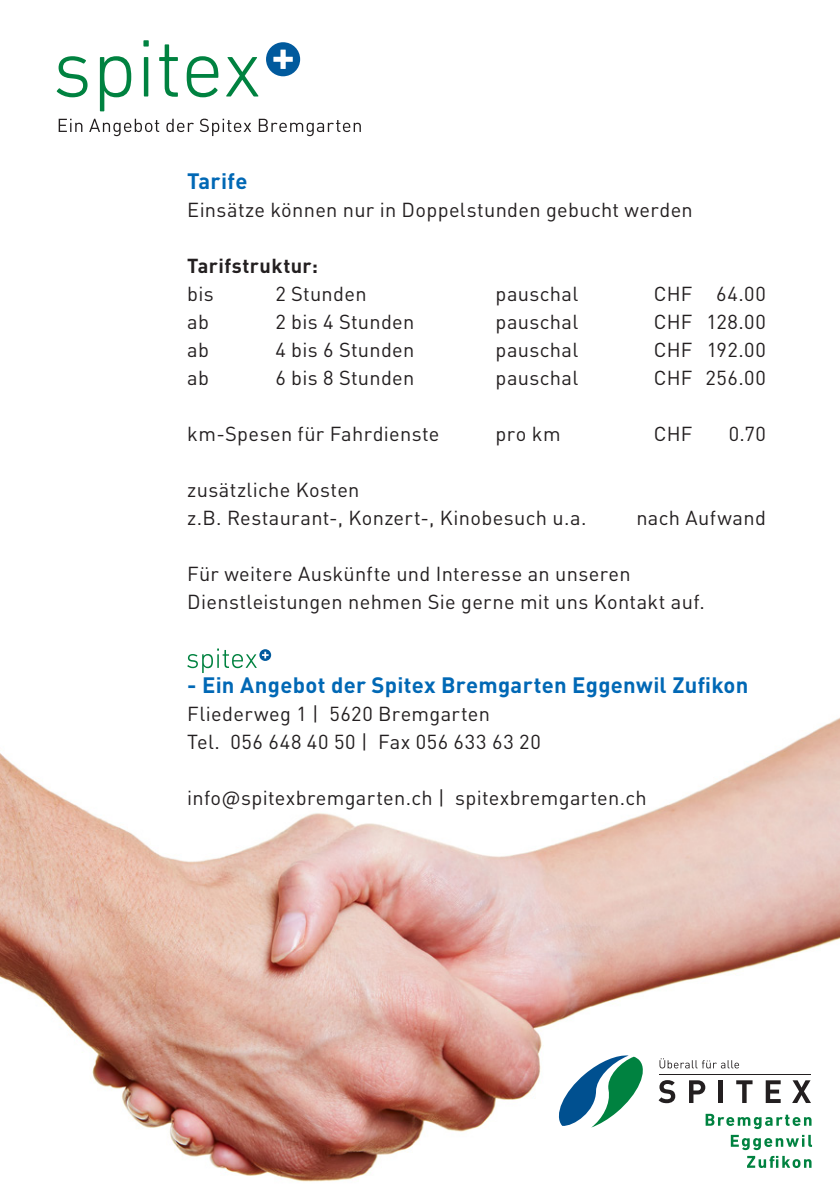
<style>
.page{position:relative;width:840px;height:1191px;background:#fff}
.page>*{position:absolute;margin:0;border:0;box-sizing:border-box;transform-origin:0 0}
.t1{font:700 22px "DIN Pro";letter-spacing:.01em;color:#0168b5}
.t2{font:20px/28px "DIN Pro";letter-spacing:.015em;color:#231f20}
.t3{font:700 20px "DIN Pro";letter-spacing:.02em;color:#231f20}
</style>
<div class="page">
<img style="left:0;top:718px;width:839px;height:464px">
<svg style="left:558px;top:1055px;width:90px;height:72px"></svg>
<svg style="left:658px;top:1080px;width:17px;height:23px"></svg>
<svg style="left:688px;top:1080px;width:17px;height:23px"></svg>
<hr style="left:718px;top:1080px;width:4px;height:23px;background:#231f20">
<svg style="left:735px;top:1080px;width:17px;height:23px"></svg>
<svg style="left:765px;top:1080px;width:15px;height:23px"></svg>
<svg style="left:791px;top:1080px;width:19px;height:23px"></svg>
<hr style="left:659px;top:1074px;width:151px;height:1px;background:#231f20">
<svg style="left:659px;top:1058px;width:79px;height:10px"></svg>
<svg style="left:705px;top:1113px;width:106px;height:55px"></svg>
<div style="left:266px;top:42px;width:34px;height:34px;background:#015a9d;border-radius:50%"></div>
<svg style="left:273px;top:50px;width:19px;height:19px"></svg>
<svg style="left:57px;top:56px;width:30px;height:41px"></svg>
<svg style="left:100px;top:56px;width:31px;height:55px"></svg>
<hr style="left:144px;top:57px;width:4px;height:39px;background:#008240">
<div style="left:143px;top:40px;width:6px;height:7px;background:#008240"></div>
<svg style="left:159px;top:44px;width:19px;height:53px"></svg>
<svg style="left:186px;top:56px;width:32px;height:41px"></svg>
<svg style="left:226px;top:57px;width:32px;height:39px"></svg>
<svg style="left:59px;top:119px;width:23px;height:13px"></svg>
<svg style="left:89px;top:119px;width:70px;height:17px"></svg>
<svg style="left:166px;top:119px;width:28px;height:13px"></svg>
<svg style="left:200px;top:119px;width:51px;height:17px"></svg>
<svg style="left:259px;top:119px;width:101px;height:17px"></svg>
<svg style="left:259px;top:649px;width:12px;height:12px"></svg>
<svg style="left:187px;top:648px;width:81px;height:25px"></svg>
<p class="t1" style="left:187px;top:166px;width:62px">Tarife</p>
<p class="t2" style="left:187px;top:195px;width:506px">Einsätze können nur in Doppelstunden gebucht werden</p>
<p class="t3" style="left:187px;top:252px;width:132px">Tarifstruktur:</p>
<p class="t2" style="left:187px;top:279px;width:28px">bis</p>
<p class="t2" style="left:275px;top:279px;width:93px">2 Stunden</p>
<p class="t2" style="left:495px;top:279px;width:84px">pauschal</p>
<p class="t2" style="left:653px;top:279px;width:113px">CHF 64.00</p>
<p class="t2" style="left:187px;top:307px;width:23px">ab</p>
<p class="t2" style="left:275px;top:307px;width:140px">2 bis 4 Stunden</p>
<p class="t2" style="left:495px;top:307px;width:84px">pauschal</p>
<p class="t2" style="left:653px;top:307px;width:113px">CHF 128.00</p>
<p class="t2" style="left:187px;top:335px;width:23px">ab</p>
<p class="t2" style="left:275px;top:335px;width:140px">4 bis 6 Stunden</p>
<p class="t2" style="left:495px;top:335px;width:84px">pauschal</p>
<p class="t2" style="left:653px;top:335px;width:114px">CHF 192.00</p>
<p class="t2" style="left:187px;top:363px;width:23px">ab</p>
<p class="t2" style="left:275px;top:363px;width:140px">6 bis 8 Stunden</p>
<p class="t2" style="left:495px;top:363px;width:84px">pauschal</p>
<p class="t2" style="left:653px;top:363px;width:113px">CHF 256.00</p>
<p class="t2" style="left:187px;top:419px;width:253px">km-Spesen für Fahrdienste</p>
<p class="t2" style="left:495px;top:419px;width:66px">pro km</p>
<p class="t2" style="left:653px;top:419px;width:40px">CHF</p>
<p class="t2" style="left:728px;top:419px;width:39px">0.70</p>
<p class="t2" style="left:187px;top:475px;width:400px">zusätzliche Kosten<br>z.B. Restaurant-, Konzert-, Kinobesuch u.a.</p>
<p class="t2" style="left:636px;top:503px;width:131px">nach Aufwand</p>
<p class="t2" style="left:187px;top:559px;width:519px">Für weitere Auskünfte und Interesse an unseren<br>Dienstleistungen nehmen Sie gerne mit uns Kontakt auf.</p>
<p class="t1" style="left:187px;top:670px;width:562px">- Ein Angebot der Spitex Bremgarten Eggenwil Zufikon</p>
<p class="t2" style="left:187px;top:699px;width:355px">Fliederweg 1 | 5620 Bremgarten<br>Tel. 056 648 40 50 | Fax 056 633 63 20</p>
<p class="t2" style="left:187px;top:783px;width:460px">info@spitexbremgarten.ch | spitexbremgarten.ch</p>
</div>
